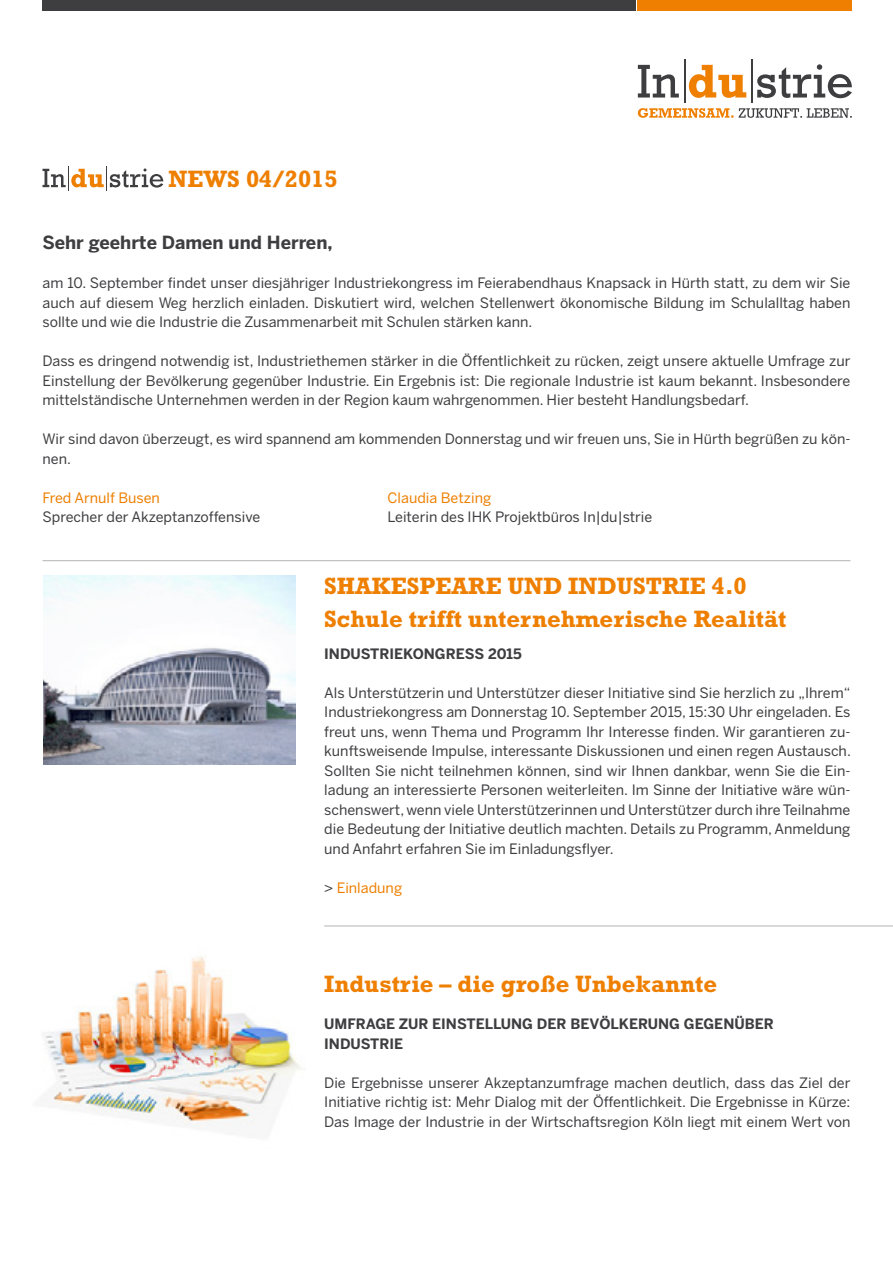
<style>
.page{position:relative;width:893px;height:1263px;background:#fff}
.page>*{position:absolute;margin:0;border:0;box-sizing:border-box;transform-origin:0 0}
.t1{font:700 24px/33px "Rockwell Std";color:#ee7f00}
.t2{font:700 18px "Benton Sans";color:#3e3d40}
.t3{font:14.25px/19.5px "Benton Sans";color:#3e3d40;text-align:justify}
.t4{font:700 14.25px/19.5px "Benton Sans";color:#3e3d40}
.t5{font:14.25px "Benton Sans";color:#ee7f00}
.s1{color:#3e3d40}
</style>
<div class="page">
<svg style="left:638px;top:65px;width:41px;height:33px"></svg>
<svg style="left:689px;top:65px;width:57px;height:33px"></svg>
<svg style="left:757px;top:64px;width:95px;height:34px"></svg>
<hr style="left:684px;top:60px;width:1px;height:43px;background:#3e3d40">
<hr style="left:751px;top:60px;width:1px;height:43px;background:#3e3d40">
<svg style="left:739px;top:108px;width:113px;height:10px"></svg>
<svg style="left:638px;top:108px;width:95px;height:10px"></svg>
<div style="left:43px;top:0;width:593px;height:11px;background:#3e3d40"></div>
<div style="left:638px;top:0;width:214px;height:11px;background:#ee7f00"></div>
<hr style="left:43px;top:560px;width:807px;height:1px;background:#b1b3b4">
<hr style="left:324px;top:926px;width:569px;height:1px;background:#b1b3b4">
<svg style="left:43px;top:166px;width:120px;height:24px"></svg>
<img style="left:44px;top:575px;width:252px;height:189px">
<img style="left:44px;top:956px;width:257px;height:171px">
<h1 class="t1" style="left:169px;top:162px;width:171px">NEWS 04/2015</h1>
<p class="t2" style="left:43px;top:232px;width:291px">Sehr geehrte Damen und Herren,</p>
<p class="t3" style="left:43px;top:273px;width:809px">am 10. September findet unser diesjähriger Industriekongress im Feierabendhaus Knapsack in Hürth statt, zu dem wir Sie auch auf diesem Weg herzlich einladen. Diskutiert wird, welchen Stellenwert ökonomische Bildung im Schulalltag haben sollte und wie die Industrie die Zusammenarbeit mit Schulen stärken kann.</p>
<p class="t3" style="left:43px;top:351px;width:809px">Dass es dringend notwendig ist, Industriethemen stärker in die Öffentlichkeit zu rücken, zeigt unsere aktuelle Umfrage zur Einstellung der Bevölkerung gegenüber Industrie. Ein Ergebnis ist: Die regionale Industrie ist kaum bekannt. Insbesondere mittelständische Unternehmen werden in der Region kaum wahrgenommen. Hier besteht Handlungsbedarf.</p>
<p class="t3" style="left:43px;top:429px;width:809px">Wir sind davon überzeugt, es wird spannend am kommenden Donnerstag und wir freuen uns, Sie in Hürth begrüßen zu kön&shy;nen.</p>
<p class="t5" style="left:43px;top:489px;width:119px">Fred Arnulf Busen</p>
<p class="t5" style="left:388px;top:489px;width:105px">Claudia Betzing</p>
<p class="t3" style="left:43px;top:507px;width:219px">Sprecher der Akzeptanzoffensive</p>
<p class="t3" style="left:388px;top:507px;width:266px">Leiterin des IHK Projektbüros In|du|strie</p>
<h1 class="t1" style="left:324px;top:569px;width:464px">SHAKESPEARE UND INDUSTRIE 4.0<br>Schule trifft unternehmerische Realität</h1>
<p class="t4" style="left:324px;top:643px;width:199px">INDUSTRIEKONGRESS 2015</p>
<p class="t3" style="left:324px;top:682px;width:528px">Als Unterstützerin und Unterstützer dieser Initiative sind Sie herzlich zu „Ihrem“ Industriekongress am Donnerstag 10. September 2015, 15:30 Uhr eingeladen. Es freut uns, wenn Thema und Programm Ihr Interesse finden. Wir garantieren zu&shy;kunftsweisende Impulse, interessante Diskussionen und einen regen Austausch.<br>Sollten Sie nicht teilnehmen können, sind wir Ihnen dankbar, wenn Sie die Ein&shy;ladung an interessierte Personen weiterleiten. Im Sinne der Initiative wäre wün&shy;schenswert, wenn viele Unterstützerinnen und Unterstützer durch ihre Teilnahme die Bedeutung der Initiative deutlich machten. Details zu Programm, Anmeldung und Anfahrt erfahren Sie im Einladungsflyer.</p>
<p class="t5" style="left:324px;top:879px;width:79px"><span class="s1">&gt;</span> Einladung</p>
<h1 class="t1" style="left:324px;top:967px;width:394px">Industrie – die große Unbekannte</h1>
<p class="t4" style="left:324px;top:1014px;width:451px">UMFRAGE ZUR EINSTELLUNG DER BEVÖLKERUNG GEGENÜBER<br>INDUSTRIE</p>
<p class="t3" style="left:324px;top:1072px;width:528px">Die Ergebnisse unserer Akzeptanzumfrage machen deutlich, dass das Ziel der Initiative richtig ist: Mehr Dialog mit der Öffentlichkeit. Die Ergebnisse in Kürze:<br>Das Image der Industrie in der Wirtschaftsregion Köln liegt mit einem Wert von</p>
</div>
